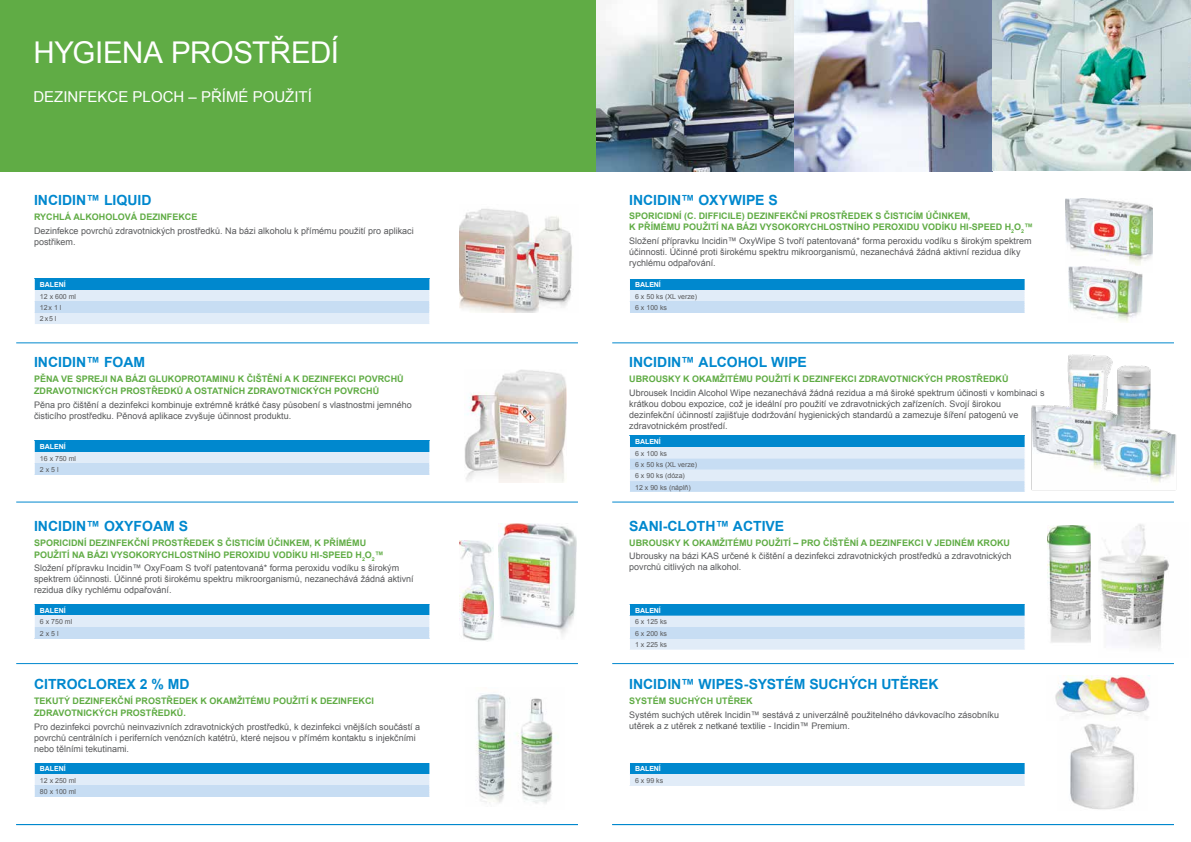
<style>
.page{position:relative;width:1191px;height:842px;background:#fff}
.page>*{position:absolute;margin:0;border:0;box-sizing:border-box;transform-origin:0 0}
.t1{font:30px "Arial";letter-spacing:-.015em;color:#fff}
.t2{font:15px "Arial";color:#fff}
.t3{font:700 14px "Arial";color:#0088ce}
.t4{font:9px/11px "Arial";color:#58595b}
.t5{font:700 9px/12px "Arial";color:#60ac45}
.t6{font:7px/11.3px "Arial";color:#58595b}
.t7{font:700 7px "Arial";letter-spacing:-.01em;color:#fff}
</style>
<div class="page">
<img style="left:1065px;top:198px;width:87px;height:68px">
<img style="left:1068px;top:266px;width:74px;height:57px">
<img style="left:459px;top:209px;width:113px;height:103px">
<img style="left:464px;top:369px;width:102px;height:114px">
<img style="left:1021px;top:354px;width:155px;height:137px">
<img style="left:498px;top:524px;width:78px;height:111px">
<img style="left:459px;top:540px;width:34px;height:101px">
<img style="left:1099px;top:524px;width:70px;height:125px">
<img style="left:476px;top:694px;width:34px;height:109px">
<img style="left:516px;top:698px;width:42px;height:106px">
<img style="left:1070px;top:724px;width:65px;height:86px">
<hr style="left:612px;top:502px;width:562px;height:1px;background:#0088ce">
<hr style="left:16px;top:502px;width:562px;height:1px;background:#0088ce">
<hr style="left:612px;top:663px;width:562px;height:1px;background:#0088ce">
<hr style="left:16px;top:663px;width:562px;height:1px;background:#0088ce">
<hr style="left:612px;top:824px;width:562px;height:1px;background:#0088ce">
<hr style="left:16px;top:824px;width:562px;height:1px;background:#0088ce">
<hr style="left:16px;top:342px;width:562px;height:1px;background:#0088ce">
<hr style="left:612px;top:342px;width:562px;height:1px;background:#0088ce">
<svg style="left:34px;top:279px;width:396px;height:45px;background:#a3cfec"></svg>
<div style="left:629px;top:279px;width:396px;height:11px;background:#0088ce"></div>
<div style="left:629px;top:290px;width:396px;height:12px;background:#e1ecf8"></div>
<div style="left:629px;top:302px;width:396px;height:11px;background:#c7ddf3"></div>
<svg style="left:629px;top:279px;width:1px;height:34px"></svg>
<svg style="left:1024px;top:279px;width:1px;height:34px"></svg>
<div style="left:34px;top:441px;width:396px;height:11px;background:#0088ce"></div>
<div style="left:34px;top:452px;width:396px;height:11px;background:#e1ecf8"></div>
<div style="left:34px;top:463px;width:396px;height:12px;background:#c7ddf3"></div>
<svg style="left:34px;top:441px;width:1px;height:34px"></svg>
<svg style="left:630px;top:436px;width:396px;height:56px;background:#abd2ed"></svg>
<div style="left:34px;top:604px;width:396px;height:12px;background:#0088ce"></div>
<div style="left:34px;top:616px;width:396px;height:11px;background:#e1ecf8"></div>
<div style="left:34px;top:627px;width:396px;height:11px;background:#c7ddf3"></div>
<svg style="left:34px;top:604px;width:1px;height:34px"></svg>
<svg style="left:629px;top:604px;width:396px;height:46px;background:#a2cfec"></svg>
<div style="left:34px;top:763px;width:396px;height:11px;background:#0088ce"></div>
<div style="left:34px;top:774px;width:396px;height:11px;background:#e1ecf8"></div>
<div style="left:34px;top:785px;width:396px;height:12px;background:#c7ddf3"></div>
<svg style="left:34px;top:763px;width:1px;height:34px"></svg>
<div style="left:629px;top:763px;width:396px;height:11px;background:#0088ce"></div>
<div style="left:629px;top:774px;width:396px;height:11px;background:#e1ecf8"></div>
<svg style="left:629px;top:763px;width:1px;height:22px"></svg>
<svg style="left:1024px;top:763px;width:1px;height:23px"></svg>
<img style="left:595px;top:0;width:596px;height:171px">
<div style="left:0;top:0;width:595px;height:171px;background:#60ac45"></div>
<img style="left:1047px;top:526px;width:43px;height:117px">
<img style="left:1055px;top:675px;width:95px;height:42px">
<h1 class="t1" style="left:33px;top:33px;width:307px">HYGIENA PROSTŘEDÍ</h1>
<h2 class="t2" style="left:33px;top:87px;width:280px">DEZINFEKCE PLOCH – PŘÍMÉ POUŽITÍ</h2>
<h3 class="t3" style="left:34px;top:191px;width:119px">INCIDIN™ LIQUID</h3>
<p class="t5" style="left:34px;top:211px;width:165px">RYCHLÁ ALKOHOLOVÁ DEZINFEKCE</p>
<p class="t4" style="left:34px;top:225px;width:381px">Dezinfekce povrchů zdravotnických prostředků. Na bázi alkoholu k přímému použití pro aplikaci postřikem.</p>
<p class="t7" style="left:40px;top:280px;width:27px">BALENÍ</p>
<p class="t6" style="left:40px;top:291px;width:38px">12 x 600 ml<br>12x 1 l<br>2x5 l</p>
<h3 class="t3" style="left:34px;top:353px;width:113px">INCIDIN™ FOAM</h3>
<p class="t5" style="left:34px;top:373px;width:371px">PĚNA VE SPREJI NA BÁZI GLUKOPROTAMINU K ČIŠTĚNÍ A K DEZINFEKCI POVRCHŮ<br>ZDRAVOTNICKÝCH PROSTŘEDKŮ A OSTATNÍCH ZDRAVOTNICKÝCH POVRCHŮ</p>
<p class="t4" style="left:34px;top:399px;width:379px">Pěna pro čištění a dezinfekci kombinuje extrémně krátké časy působení s vlastnostmi jemného čisticího prostředku. Pěnová aplikace zvyšuje účinnost produktu.</p>
<p class="t7" style="left:40px;top:442px;width:27px">BALENÍ</p>
<p class="t6" style="left:40px;top:453px;width:38px">16 x 750 ml<br>2 x 5 l</p>
<h3 class="t3" style="left:34px;top:516px;width:156px">INCIDIN™ OXYFOAM S</h3>
<p class="t5" style="left:34px;top:537px;width:351px">SPORICIDNÍ DEZINFEKČNÍ PROSTŘEDEK S ČISTICÍM ÚČINKEM, K PŘÍMÉMU<br>POUŽITÍ NA BÁZI VYSOKORYCHLOSTNÍHO PEROXIDU VODÍKU HI-SPEED H<sub>2</sub>O<sub>2</sub>™</p>
<p class="t4" style="left:34px;top:563px;width:381px">Složení přípravku Incidin™ OxyFoam S tvoří patentovaná* forma peroxidu vodíku s širokým spektrem účinnosti. Účinné proti širokému spektru mikroorganismů, nezanechává žádná aktivní rezidua díky rychlému odpařování.</p>
<p class="t7" style="left:40px;top:605px;width:27px">BALENÍ</p>
<p class="t6" style="left:40px;top:616px;width:34px">6 x 750 ml<br>2 x 5 l</p>
<h3 class="t3" style="left:34px;top:675px;width:157px">CITROCLOREX 2 % MD</h3>
<p class="t5" style="left:34px;top:695px;width:342px">TEKUTÝ DEZINFEKČNÍ PROSTŘEDEK K OKAMŽITÉMU POUŽITÍ K DEZINFEKCI<br>ZDRAVOTNICKÝCH PROSTŘEDKŮ.</p>
<p class="t4" style="left:34px;top:721px;width:388px">Pro dezinfekci povrchů neinvazivních zdravotnických prostředků, k dezinfekci vnějších součástí a povrchů centrálních i periferních venózních katétrů, které nejsou v přímém kontaktu s injekčními nebo tělními tekutinami.</p>
<p class="t7" style="left:40px;top:764px;width:27px">BALENÍ</p>
<p class="t6" style="left:40px;top:775px;width:38px">12 x 250 ml<br>80 x 100 ml</p>
<h3 class="t3" style="left:629px;top:191px;width:150px">INCIDIN™ OXYWIPE S</h3>
<p class="t5" style="left:629px;top:211px;width:405px;line-height:11px">SPORICIDNÍ (C. DIFFICILE) DEZINFEKČNÍ PROSTŘEDEK S ČISTICÍM ÚČINKEM,<br>K PŘÍMÉMU POUŽITÍ NA BÁZI VYSOKORYCHLOSTNÍHO PEROXIDU VODÍKU HI-SPEED H<sub>2</sub>O<sub>2</sub>™</p>
<p class="t4" style="left:629px;top:235px;width:404px">Složení přípravku Incidin™ OxyWipe S tvoří patentovaná* forma peroxidu vodíku s širokým spektrem účinnosti. Účinné proti širokému spektru mikroorganismů, nezanechává žádná aktivní rezidua díky rychlému odpařování.</p>
<p class="t7" style="left:635px;top:280px;width:27px">BALENÍ</p>
<p class="t6" style="left:635px;top:291px;width:63px">6 x 50 ks (XL verze)<br>6 x 100 ks</p>
<h3 class="t3" style="left:629px;top:353px;width:179px">INCIDIN™ ALCOHOL WIPE</h3>
<p class="t5" style="left:629px;top:373px;width:381px">UBROUSKY K OKAMŽITÉMU POUŽITÍ K DEZINFEKCI ZDRAVOTNICKÝCH PROSTŘEDKŮ</p>
<p class="t4" style="left:629px;top:387px;width:417px">Ubrousek Incidin Alcohol Wipe nezanechává žádná rezidua a má široké spektrum účinosti v kombinaci s krátkou dobou expozice, což je ideální pro použití ve zdravotnických zařízeních. Svojí širokou dezinfekční účinností zajišťuje dodržování hygienických standardů a zamezuje šíření patogenů ve zdravotnickém prostředí.</p>
<p class="t7" style="left:635px;top:437px;width:27px">BALENÍ</p>
<p class="t6" style="left:635px;top:448px;width:63px">6 x 100 ks<br>6 x 50 ks (XL verze)<br>6 x 90 ks (dóza)<br>12 x 90 ks (náplň)</p>
<h3 class="t3" style="left:629px;top:516px;width:157px">SANI-CLOTH™ ACTIVE</h3>
<p class="t5" style="left:629px;top:537px;width:382px">UBROUSKY K OKAMŽITÉMU POUŽITÍ – PRO ČIŠTĚNÍ A DEZINFEKCI V JEDINÉM KROKU</p>
<p class="t4" style="left:629px;top:551px;width:384px">Ubrousky na bázi KAS určené k čištění a dezinfekci zdravotnických prostředků a zdravotnických povrchů citlivých na alkohol.</p>
<p class="t7" style="left:635px;top:605px;width:27px">BALENÍ</p>
<p class="t6" style="left:635px;top:616px;width:33px;text-align:justify">6 x 125 ks 6 x 200 ks 1 x 225 ks</p>
<h3 class="t3" style="left:629px;top:675px;width:311px">INCIDIN™ WIPES-SYSTÉM SUCHÝCH UTĚREK</h3>
<p class="t5" style="left:629px;top:695px;width:125px">SYSTÉM SUCHÝCH UTĚREK</p>
<p class="t4" style="left:629px;top:709px;width:371px">Systém suchých utěrek Incidin™ sestává z univerzálně použitelného dávkovacího zásobníku utěrek a z utěrek z netkané textilie - Incidin™ Premium.</p>
<p class="t7" style="left:635px;top:764px;width:27px">BALENÍ</p>
<p class="t6" style="left:635px;top:775px;width:30px">6 x 99 ks</p>
</div>
